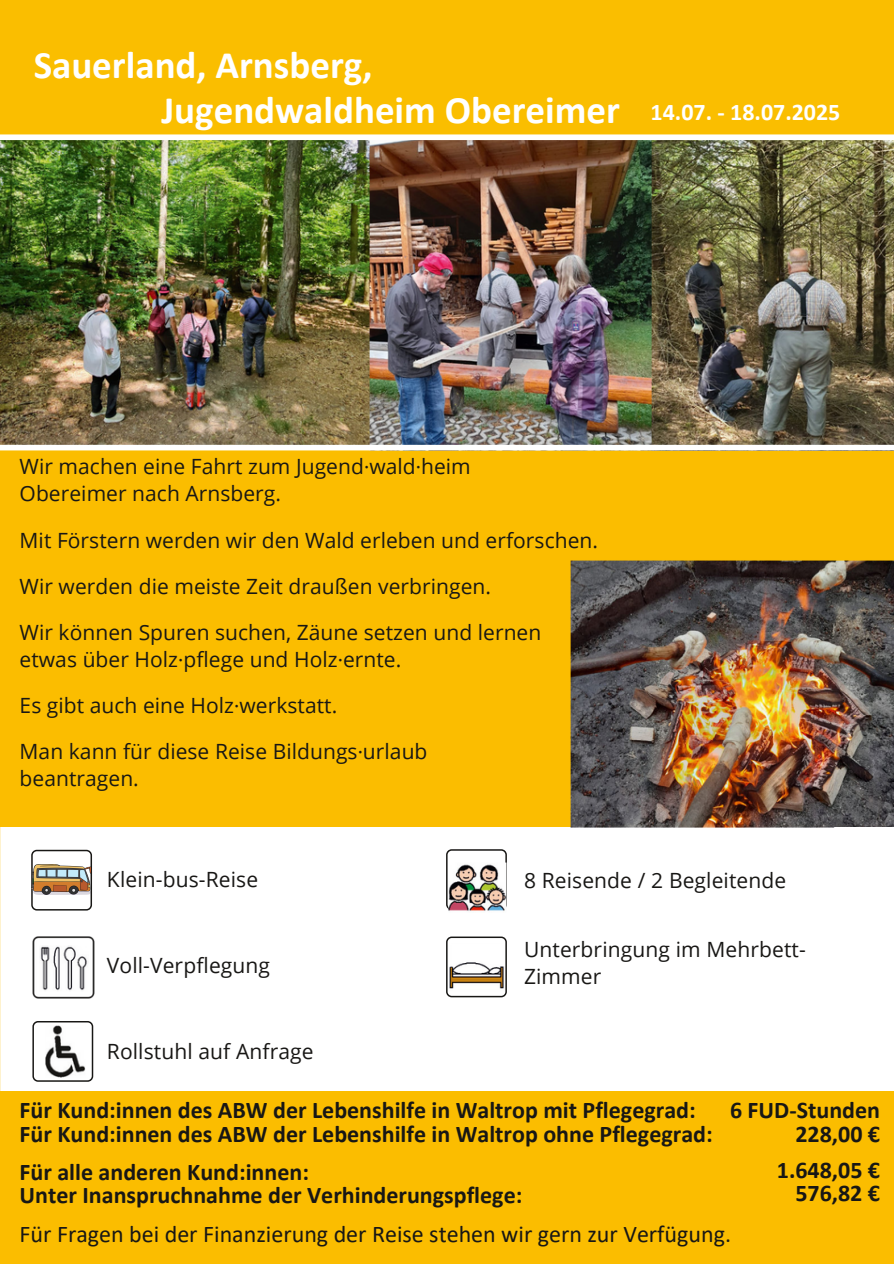
<style>
.page{position:relative;width:894px;height:1264px;background:#fff}
.page>*{position:absolute;margin:0;border:0;box-sizing:border-box;transform-origin:0 0}
.t1{font:700 39px "Calibri";color:#fff}
.t2{font:700 24px/23.7px "Calibri";color:#181715}
.t3{font:24px "Calibri";color:#181715}
.t4{font:700 24px "Calibri";color:#fff}
.t5{font:21px/27px "Open Sans";letter-spacing:.005em;color:#181715}
.s1{font-family:"Liberation Serif"}
</style>
<div class="page">
<div style="left:0;top:0;width:893px;height:1263px;background:#fbbd00"></div>
<div style="left:0;top:827px;width:834px;height:263px;background:#fff"></div>
<div style="left:446px;top:849px;width:60px;height:61px;border:1px solid #181715;border-radius:5px"></div>
<img style="left:448px;top:862px;width:58px;height:50px">
<img style="left:448px;top:943px;width:56px;height:49px">
<div style="left:446px;top:936px;width:60px;height:61px;border:1px solid #181715;border-radius:5px"></div>
<img style="left:45px;top:1025px;width:41px;height:52px">
<div style="left:32px;top:1020px;width:61px;height:61px;border:1px solid #181715;border-radius:5px"></div>
<img style="left:32px;top:936px;width:62px;height:62px">
<div style="left:31px;top:849px;width:61px;height:61px;border:1px solid #181715;border-radius:5px"></div>
<img style="left:39px;top:945px;width:50px;height:46px">
<img style="left:0;top:140px;width:369px;height:305px">
<img style="left:369px;top:140px;width:282px;height:305px">
<img style="left:651px;top:140px;width:242px;height:305px">
<img style="left:570px;top:560px;width:323px;height:267px">
<img style="left:31px;top:864px;width:60px;height:30px">
<div style="left:0;top:134px;width:893px;height:6px;background:#fff"></div>
<div style="left:0;top:445px;width:893px;height:5px;background:#fff"></div>
<div style="left:834px;top:827px;width:59px;height:263px;background:#fff"></div>
<p class="t1" style="left:34px;top:49px;width:340px">Sauerland, Arnsberg,</p>
<h1 class="t1" style="left:161px;top:94px;width:460px">Jugendwaldheim Obereimer</h1>
<p class="t4" style="left:650px;top:102px;width:191px">14.07. - 18.07.2025</p>
<h2 class="t5" style="left:20px;top:453px;width:452px">Wir machen eine Fahrt zum Jugend<span class="s1">∙</span>wald<span class="s1">∙</span>heim</h2>
<h1 class="t5" style="left:20px;top:480px;width:263px">Obereimer nach Arnsberg.</h1>
<p class="t5" style="left:20px;top:526px;width:580px">Mit Förstern werden wir den Wald erleben und erforschen.</p>
<p class="t5" style="left:20px;top:572px;width:473px">Wir werden die meiste Zeit draußen verbringen.</p>
<p class="t5" style="left:20px;top:618px;width:523px">Wir können Spuren suchen, Zäune setzen und lernen</p>
<p class="t5" style="left:20px;top:645px;width:383px">etwas über Holz<span class="s1">∙</span>pflege und Holz<span class="s1">∙</span>ernte.</p>
<p class="t5" style="left:20px;top:691px;width:319px">Es gibt auch eine Holz<span class="s1">∙</span>werkstatt.</p>
<p class="t5" style="left:20px;top:737px;width:409px">Man kann für diese Reise Bildungs<span class="s1">∙</span>urlaub</p>
<p class="t5" style="left:20px;top:764px;width:121px">beantragen.</p>
<p class="t5" style="left:107px;top:865px;width:153px">Klein-bus-Reise</p>
<p class="t5" style="left:107px;top:950px;width:165px">Voll-Verpflegung</p>
<p class="t5" style="left:107px;top:1037px;width:208px">Rollstuhl auf Anfrage</p>
<p class="t5" style="left:524px;top:866px;width:264px">8 Reisende / 2 Begleitende</p>
<p class="t5" style="left:524px;top:935px;width:283px">Unterbringung im Mehrbett-<br>Zimmer</p>
<p class="t2" style="left:20px;top:1099px;width:694px">Für Kund:innen des ABW der Lebenshilfe in Waltrop mit Pflegegrad:<br>Für Kund:innen des ABW der Lebenshilfe in Waltrop ohne Pflegegrad:</p>
<p class="t2" style="left:20px;top:1161px;width:504px">Für alle anderen Kund:innen:<br>Unter Inanspruchnahme der Verhinderungspflege:</p>
<p class="t3" style="left:20px;top:1223px;width:712px">Für Fragen bei der Finanzierung der Reise stehen wir gern zur Verfügung.</p>
<p class="t2" style="left:729px;top:1099px;width:151px;text-align:right">6 FUD-Stunden<br>228,00 €</p>
<p class="t2" style="left:776px;top:1159px;width:105px;text-align:right">1.648,05 €<br>576,82 €</p>
</div>
